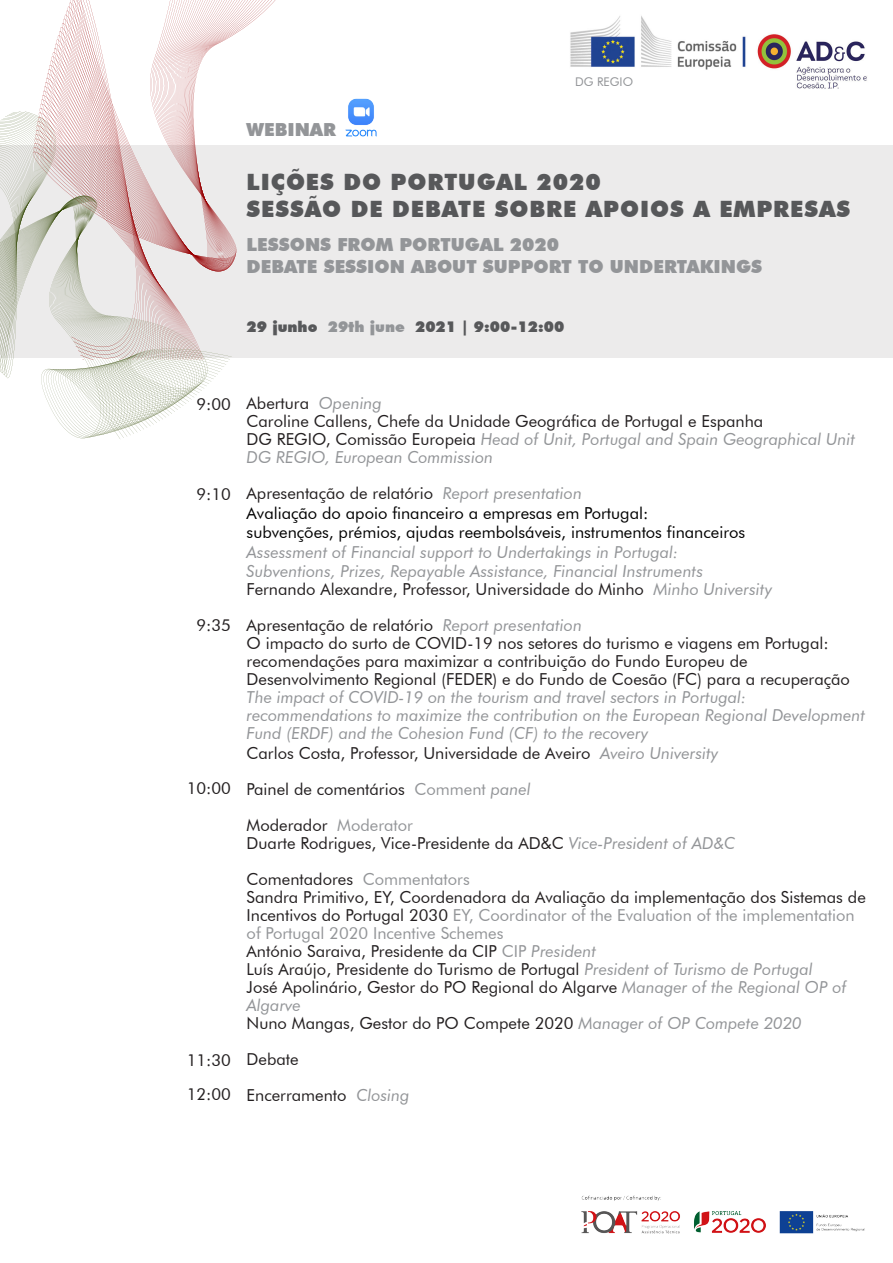
<style>
.page{position:relative;width:893px;height:1263px;background:#fff}
.page>*{position:absolute;margin:0;border:0;box-sizing:border-box;transform-origin:0 0}
.t1{font:900 22.5px "Futura BT";letter-spacing:.04em;color:#57585a}
.t2{font:900 18px "Futura BT";color:#939598}
.t3{font:16.5px/18px "Futura BT";color:#231f20}
.t4{font:italic 16.5px/18px "Futura BT";color:#939598}
.t5{font:16.5px "Futura BT";color:#000}
.t6{font:900 15px "Futura BT";color:#57585a}
.t7{font:12px "Futura BT";color:#939598}
.s1{color:#939598}
.s2{font-style:italic;color:#939598}
.s3{font-style:normal;color:#231f20}
</style>
<div class="page">
<div style="left:0;top:146px;width:893px;height:212px;background:#ecebeb"></div>
<img style="left:581px;top:1195px;width:284px;height:39px">
<img style="left:570px;top:16px;width:297px;height:73px">
<svg style="left:71px;top:0;width:226px;height:264px"></svg>
<svg style="left:5px;top:112px;width:136px;height:327px"></svg>
<svg style="left:0;top:161px;width:216px;height:243px"></svg>
<svg style="left:0;top:170px;width:224px;height:228px"></svg>
<svg style="left:0;top:179px;width:232px;height:212px"></svg>
<img style="left:345px;top:98px;width:32px;height:39px">
<p class="t2" style="left:247px;top:118px;width:91px">WEBINAR</p>
<p class="t7" style="left:575px;top:75px;width:59px">DG REGIO</p>
<p class="t1" style="left:247px;top:168px;width:356px">LIÇÕES DO PORTUGAL 2020</p>
<p class="t1" style="left:247px;top:195px;width:605px">SESSÃO DE DEBATE SOBRE APOIOS A EMPRESAS</p>
<p class="t2" style="left:247px;top:233px;width:314px">LESSONS FROM PORTUGAL 2020</p>
<p class="t2" style="left:247px;top:256px;width:517px">DEBATE SESSION ABOUT SUPPORT TO UNDERTAKINGS</p>
<p class="t6" style="left:247px;top:318px;width:319px">29 junho <span class="s1">29th june</span> 2021 | 9:00-12:00</p>
<p class="t3" style="left:196px;top:395px;width:36px">9:00</p>
<p class="t3" style="left:196px;top:485px;width:36px">9:10</p>
<p class="t3" style="left:196px;top:616px;width:36px">9:35</p>
<p class="t3" style="left:187px;top:779px;width:46px">10:00</p>
<p class="t3" style="left:187px;top:1051px;width:46px">11:30</p>
<p class="t3" style="left:187px;top:1085px;width:46px">12:00</p>
<p class="t3" style="left:247px;top:394px;width:137px">Abertura <span class="s2">Opening</span></p>
<p class="t3" style="left:247px;top:412px;width:518px">Caroline Callens, Chefe da Unidade Geográfica de Portugal e Espanha</p>
<p class="t4" style="left:247px;top:430px;width:610px"><span class="s3">DG REGIO, Comissão Europeia</span> Head of Unit, Portugal and Spain Geographical Unit</p>
<p class="t4" style="left:247px;top:448px;width:248px">DG REGIO, European Commission</p>
<p class="t3" style="left:247px;top:484px;width:337px">Apresentação de relatório <span class="s2">Report presentation</span></p>
<p class="t5" style="left:247px;top:503px;width:403px">Avaliação do apoio financeiro a empresas em Portugal:</p>
<p class="t5" style="left:247px;top:522px;width:500px">subvenções, prémios, ajudas reembolsáveis, instrumentos financeiros</p>
<p class="t4" style="left:247px;top:543px;width:433px">Assessment of Financial support to Undertakings in Portugal:</p>
<p class="t4" style="left:247px;top:562px;width:458px">Subventions, Prizes, Repayable Assistance, Financial Instruments</p>
<p class="t3" style="left:247px;top:580px;width:527px">Fernando Alexandre, Professor, Universidade do Minho <span class="s2">Minho University</span></p>
<p class="t3" style="left:247px;top:616px;width:337px">Apresentação de relatório <span class="s2">Report presentation</span></p>
<p class="t3" style="left:247px;top:634px;width:584px">O impacto do surto de COVID-19 nos setores do turismo e viagens em Portugal:</p>
<p class="t3" style="left:247px;top:652px;width:605px">recomendações para maximizar a contribuição do Fundo Europeu de<br>Desenvolvimento Regional (FEDER) e do Fundo de Coesão (FC) para a recuperação</p>
<p class="t4" style="left:247px;top:688px;width:620px">The impact of COVID-19 on the tourism and travel sectors in Portugal: recommendations to maximize the contribution on the European Regional Development<br>Fund (ERDF) and the Cohesion Fund (CF) to the recovery</p>
<p class="t3" style="left:247px;top:744px;width:473px">Carlos Costa, Professor, Universidade de Aveiro <span class="s2">Aveiro University</span></p>
<p class="t3" style="left:247px;top:780px;width:286px">Painel de comentários <span class="s1">Comment</span> <span class="s2">panel</span></p>
<p class="t3" style="left:247px;top:816px;width:168px">Moderador <span class="s1">Moderator</span></p>
<p class="t3" style="left:247px;top:834px;width:490px">Duarte Rodrigues, Vice-Presidente da AD&amp;C <span class="s2">Vice-President of AD&amp;C</span></p>
<p class="t3" style="left:247px;top:870px;width:225px">Comentadores <span class="s1">Commentators</span></p>
<p class="t3" style="left:247px;top:888px;width:621px">Sandra Primitivo, EY, Coordenadora da Avaliação da implementação dos Sistemas de<br>Incentivos do Portugal 2030 <span class="s1">EY, Coordinator of the Evaluation of the implementation of Portugal 2020 Incentive Schemes</span></p>
<p class="t3" style="left:247px;top:942px;width:351px">António Saraiva, Presidente da CIP <span class="s1">CIP</span> <span class="s2">President</span></p>
<p class="t3" style="left:247px;top:960px;width:568px">Luís Araújo, Presidente do Turismo de Portugal <span class="s2">President of Turismo de Portugal</span></p>
<p class="t3" style="left:247px;top:978px;width:602px">José Apolinário, Gestor do PO Regional do Algarve <span class="s2">Manager of the Regional OP of<br>Algarve</span></p>
<p class="t3" style="left:247px;top:1014px;width:557px">Nuno Mangas, Gestor do PO Compete 2020 <span class="s2">Manager of OP Compete 2020</span></p>
<p class="t3" style="left:247px;top:1050px;width:54px">Debate</p>
<p class="t3" style="left:247px;top:1086px;width:164px">Encerramento <span class="s2">Closing</span></p>
</div>
